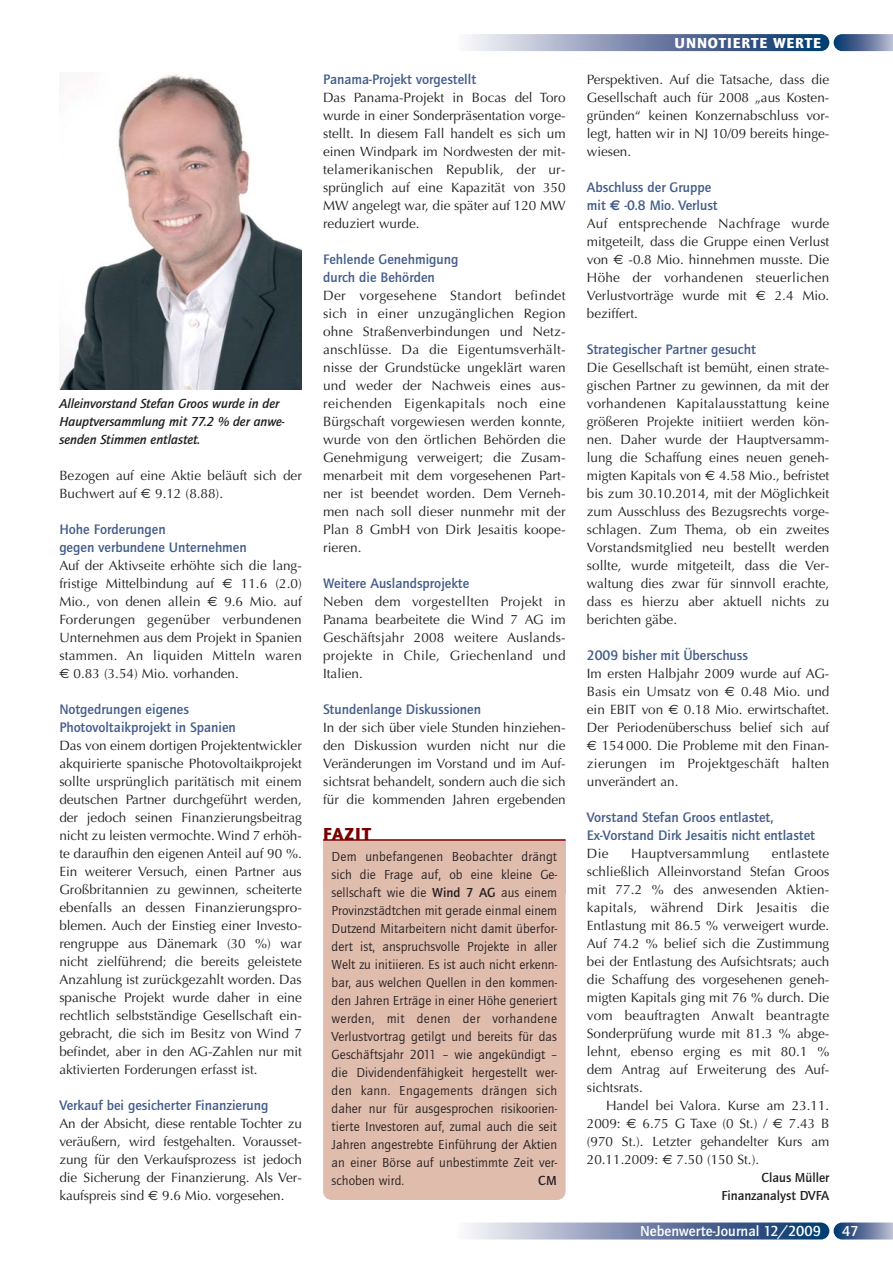
<style>
.page{position:relative;width:893px;height:1263px;background:#fff}
.page>*{position:absolute;margin:0;border:0;box-sizing:border-box;transform-origin:0 0}
.t1{font:900 18px "Quay Itc T";letter-spacing:.06em;color:#790000}
.t2{font:700 15px "Quay Itc T";color:#fff}
.t3{font:900 15px "Quay Itc T";letter-spacing:.06em;color:#fff}
.t4{font:700 14.25px/18px "Quay Itc T";color:#435c8a}
.t5{font:13.5px/18px "Optima";color:#231f20;text-align:justify}
.t6{font:13.5px/18px "Quay Itc T";letter-spacing:.005em;color:#231f20;text-align:justify}
.t7{font:italic 700 13.5px/18px "Quay Itc T";color:#231f20}
.t8{font:700 13.5px/18px "Quay Itc T";color:#231f20;text-align:right}
.t9{font:13.5px "Optima";letter-spacing:.02em;color:#231f20}
.s1{font-family:"Euro Sans"}
.s2{font-weight:700}
</style>
<div class="page">
<img style="left:833px;top:34px;width:59px;height:17px">
<img style="left:455px;top:34px;width:374px;height:17px;border-radius:9px">
<img style="left:833px;top:1223px;width:59px;height:17px">
<img style="left:455px;top:1223px;width:374px;height:17px;border-radius:9px">
<div style="left:323px;top:840px;width:242px;height:360px;background:#e0bcad;border-radius:9px"></div>
<hr style="left:323px;top:839px;width:242px;height:2px;background:#790000">
<img style="left:59px;top:74px;width:243px;height:316px">
<p class="t7" style="left:59px;top:396px;width:227px">Alleinvorstand Stefan Groos wurde in der<br>Hauptversammlung mit 77.2 % der anwe&shy;senden Stimmen entlastet.</p>
<p class="t5" style="left:59px;top:468px;width:244px">Bezogen auf eine Aktie beläuft sich der<br>Buchwert auf <span class="s1">€</span> 9.12 (8.88).</p>
<p class="t4" style="left:59px;top:521px;width:189px">Hohe Forderungen<br>gegen verbundene Unternehmen</p>
<p class="t5" style="left:59px;top:558px;width:244px">Auf der Aktivseite erhöhte sich die lang&shy;fristige Mittelbindung auf <span class="s1">€</span> 11.6 (2.0)<br>Mio., von denen allein <span class="s1">€</span> 9.6 Mio. auf Forderungen gegenüber verbundenen Unternehmen aus dem Projekt in Spanien stammen. An liquiden Mitteln waren <span class="s1">€</span> 0.83 (3.54) Mio. vorhanden.</p>
<p class="t4" style="left:59px;top:701px;width:178px">Notgedrungen eigenes<br>Photovoltaikprojekt in Spanien</p>
<p class="t5" style="left:59px;top:738px;width:244px">Das von einem dortigen Projektentwickler akquirierte spanische Photovoltaikprojekt sollte ursprünglich paritätisch mit einem deutschen Partner durchgeführt werden, der jedoch seinen Finanzierungsbeitrag nicht zu leisten vermochte. Wind 7 erhöh&shy;te daraufhin den eigenen Anteil auf 90 %.<br>Ein weiterer Versuch, einen Partner aus Groß britannien zu gewinnen, scheiterte ebenfalls an dessen Finanzierungs pro - blemen. Auch der Einstieg einer Investo - ren gruppe aus Dänemark (30 %) war nicht zielführend; die bereits geleistete Anzahlung ist zurückgezahlt worden. Das spanische Projekt wurde daher in eine rechtlich selbstständige Gesellschaft ein&shy;gebracht, die sich im Besitz von Wind 7 befindet, aber in den AG-Zahlen nur mit aktivierten Forderungen erfasst ist.</p>
<p class="t4" style="left:59px;top:1097px;width:211px">Verkauf bei gesicherter Finanzierung</p>
<p class="t5" style="left:59px;top:1116px;width:244px">An der Absicht, diese rentable Tochter zu veräußern, wird festgehalten. Voraus set - zung für den Verkaufsprozess ist jedoch die Sicherung der Finanzierung. Als Ver - kaufspreis sind <span class="s1">€</span> 9.6 Mio. vorgesehen.</p>
<p class="t4" style="left:323px;top:71px;width:154px">Panama-Projekt vorgestellt</p>
<p class="t5" style="left:323px;top:90px;width:244px">Das Panama-Projekt in Bocas del Toro wurde in einer Sonderpräsentation vorge&shy;stellt. In diesem Fall handelt es sich um einen Windpark im Nordwesten der mit&shy;telamerikanischen Republik, der ur - sprüng lich auf eine Kapazität von 350<br>MW angelegt war, die später auf 120 MW reduziert wurde.</p>
<p class="t4" style="left:323px;top:251px;width:137px">Fehlende Genehmigung durch die Behörden</p>
<p class="t5" style="left:323px;top:288px;width:244px">Der vorgesehene Standort befindet sich in einer unzugänglichen Region ohne Stra ßenverbindungen und Netz - anschlüsse. Da die Eigentums ver hält - nisse der Grund stücke ungeklärt waren und weder der Nachweis eines aus - reichenden Eigen kapitals noch eine Bürgschaft vor gewiesen werden konnte, wurde von den örtlichen Behörden die Geneh mi gung verweigert; die Zu sam - menarbeit mit dem vorgesehenen Part&shy;ner ist beendet worden. Dem Ver neh&shy;men nach soll dieser nunmehr mit der Plan 8 GmbH von Dirk Jesaitis koope&shy;rieren.</p>
<p class="t4" style="left:323px;top:575px;width:148px">Weitere Auslandsprojekte</p>
<p class="t5" style="left:323px;top:594px;width:244px">Neben dem vorgestellten Projekt in Pa nama bearbeitete die Wind 7 AG im Ge schäftsjahr 2008 weitere Auslands - pro jekte in Chile, Griechenland und Italien.</p>
<p class="t4" style="left:323px;top:701px;width:159px">Stundenlange Diskussionen</p>
<p class="t5" style="left:323px;top:720px;width:244px">In der sich über viele Stunden hinziehen&shy;den Diskussion wurden nicht nur die Veränderungen im Vorstand und im Auf - sichtsrat behandelt, sondern auch die sich für die kommenden Jahren ergebenden</p>
<h1 class="t1" style="left:323px;top:827px;width:49px">FAZIT</h1>
<p class="t6" style="left:331px;top:848px;width:227px">Dem unbefangenen Beobachter drängt sich die Frage auf, ob eine kleine Ge - sellschaft wie die <span class="s2">Wind 7 AG</span> aus einem Provinz städt chen mit gerade einmal einem Dutzend Mitarbeitern nicht damit überfor&shy;dert ist, anspruchsvolle Projekte in aller Welt zu initiieren. Es ist auch nicht erkenn&shy;bar, aus welchen Quellen in den kommen&shy;den Jahren Erträge in einer Höhe generiert werden, mit denen der vorhandene Verlustvortrag getilgt und bereits für das Geschäftsjahr 2011 – wie angekündigt – die Dividen den fähigkeit hergestellt wer&shy;den kann. Engage ments drängen sich daher nur für ausgesprochen risikoorien&shy;tierte Investoren auf, zumal auch die seit Jahren angestrebte Einführung der Aktien an einer Börse auf unbestimmte Zeit ver&shy;schoben wird.</p>
<p class="t8" style="left:538px;top:1172px;width:20px">CM</p>
<p class="t3" style="left:674px;top:37px;width:148px">UNNOTIERTE WERTE</p>
<p class="t5" style="left:587px;top:72px;width:244px">Perspektiven. Auf die Tatsache, dass die Gesellschaft auch für 2008 „aus Kosten - gründen“ keinen Konzernabschluss vor&shy;legt, hatten wir in NJ 10/09 bereits hinge&shy;wiesen.</p>
<p class="t4" style="left:587px;top:179px;width:132px">Abschluss der Gruppe mit <span class="s1">€</span> -0.8 Mio. Verlust</p>
<p class="t5" style="left:587px;top:216px;width:244px">Auf entsprechende Nachfrage wurde mitgeteilt, dass die Gruppe einen Verlust von <span class="s1">€</span> -0.8 Mio. hinnehmen musste. Die Höhe der vorhandenen steuerlichen Verlust vorträge wurde mit <span class="s1">€</span> 2.4 Mio. beziffert.</p>
<p class="t4" style="left:587px;top:341px;width:170px">Strategischer Partner gesucht</p>
<p class="t5" style="left:587px;top:360px;width:244px">Die Gesellschaft ist bemüht, einen strate&shy;gischen Partner zu gewinnen, da mit der vorhandenen Kapitalausstattung keine größeren Projekte initiiert werden kön&shy;nen. Daher wurde der Hauptver samm - lung die Schaffung eines neuen geneh&shy;migten Kapitals von <span class="s1">€</span> 4.58 Mio., befristet bis zum 30.10.2014, mit der Möglichkeit zum Ausschluss des Bezugsrechts vorge&shy;schlagen. Zum Thema, ob ein zweites Vorstandsmitglied neu bestellt werden sollte, wurde mitgeteilt, dass die Ver - waltung dies zwar für sinnvoll erachte, dass es hierzu aber aktuell nichts zu berichten gäbe.</p>
<p class="t4" style="left:587px;top:647px;width:163px">2009 bisher mit Überschuss</p>
<p class="t5" style="left:587px;top:666px;width:244px">Im ersten Halbjahr 2009 wurde auf AG-Basis ein Umsatz von <span class="s1">€</span> 0.48 Mio. und ein EBIT von <span class="s1">€</span> 0.18 Mio. erwirtschaftet.<br>Der Periodenüberschuss belief sich auf <span class="s1">€</span> 154 000. Die Probleme mit den Finan - zierungen im Projektgeschäft halten unverändert an.</p>
<p class="t4" style="left:587px;top:809px;width:230px">Vorstand Stefan Groos entlastet,<br>Ex-Vorstand Dirk Jesaitis nicht entlastet</p>
<p class="t5" style="left:587px;top:846px;width:23px">Die</p>
<p class="t9" style="left:631px;top:848px;width:120px">Hauptversammlung</p>
<p class="t5" style="left:587px;top:846px;width:244px;text-indent:185px">entlastete schließ lich Alleinvorstand Stefan Groos mit 77.2 % des anwesenden Aktien - kapitals, während Dirk Jesaitis die Entlastung mit 86.5 % verweigert wurde.<br>Auf 74.2 % belief sich die Zustimmung bei der Entlastung des Aufsichtsrats; auch die Schaffung des vorgesehenen geneh&shy;migten Kapitals ging mit 76 % durch. Die vom beauftragten Anwalt beantragte Sonderprüfung wurde mit 81.3 % abge&shy;lehnt, ebenso erging es mit 80.1 % dem Antrag auf Erweiterung des Auf - sichtsrats.</p>
<p class="t5" style="left:587px;top:1098px;width:244px;text-indent:19px">Handel bei Valora. Kurse am 23.11.<br>2009: <span class="s1">€</span> 6.75 G Taxe (0 St.) / <span class="s1">€</span> 7.43 B (970 St.). Letzter gehandelter Kurs am 20.11.2009: <span class="s1">€</span> 7.50 (150 St.).</p>
<p class="t8" style="left:721px;top:1170px;width:109px">Claus Müller<br>Finanzanalyst DVFA</p>
<p class="t2" style="left:640px;top:1226px;width:182px">Nebenwerte-Journal 12/2009</p>
<p class="t2" style="left:842px;top:1226px;width:18px">47</p>
</div>
